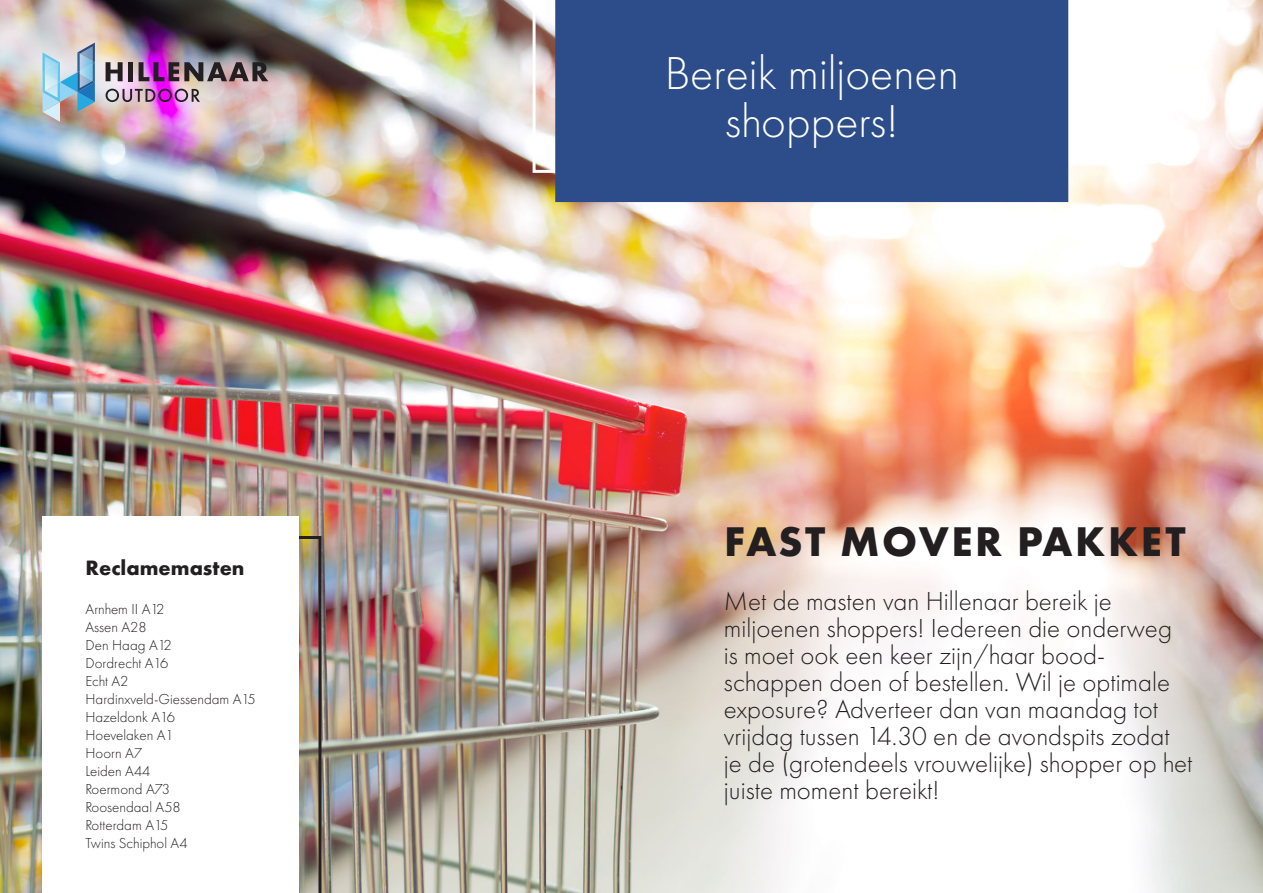
<style>
.page{position:relative;width:1263px;height:893px;background:#fff}
.page>*{position:absolute;margin:0;border:0;box-sizing:border-box;transform-origin:0 0}
.t1{font:300 47.85px "Futura PT";color:#fff}
.t2{font:700 43.05px "Futura PT";letter-spacing:.06em;color:#231f20}
.t3{font:300 27px/27px "Futura PT";color:#231f20}
.t4{font:700 21.6px "Futura PT";color:#231f20}
.t5{font:300 15px/18px "Futura PT";color:#231f20}
</style>
<div class="page">
<img style="left:0;top:0;width:1263px;height:893px">
<img style="left:299px;top:536px;width:22px;height:357px">
<div style="left:43px;top:516px;width:256px;height:377px;background:#fff"></div>
<svg style="left:533px;top:0;width:22px;height:173px"></svg>
<div style="left:555px;top:0;width:513px;height:202px;background:#2c4d89"></div>
<svg style="left:106px;top:62px;width:17px;height:19px"></svg>
<div style="left:128px;top:62px;width:5px;height:19px;background:#231f20"></div>
<svg style="left:139px;top:62px;width:129px;height:19px;background:#755370"></svg>
<svg style="left:106px;top:89px;width:94px;height:13px"></svg>
<svg style="left:43px;top:43px;width:52px;height:79px;background:#9db9cb"></svg>
<p class="t4" style="left:86px;top:554px;width:160px">Reclamemasten</p>
<p class="t5" style="left:86px;top:600px;width:88px">Arnhem II A12<br>Assen A28<br>Den Haag A12<br>Dordrecht A16<br>Echt A2</p>
<p class="t5" style="left:86px;top:690px;width:172px">Hardinxveld-Giessendam A15<br>Hazeldonk A16<br>Hoevelaken A1<br>Hoorn A7<br>Leiden A44</p>
<p class="t5" style="left:86px;top:780px;width:97px">Roermond A73<br>Roosendaal A58</p>
<p class="t5" style="left:86px;top:816px;width:84px">Rotterdam A15</p>
<p class="t5" style="left:86px;top:834px;width:104px">Twins Schiphol A4</p>
<p class="t1" style="left:665px;top:46px;width:296px">Bereik miljoenen</p>
<p class="t1" style="left:725px;top:94px;width:175px">shoppers!</p>
<p class="t2" style="left:724px;top:514px;width:463px">FAST MOVER PAKKET</p>
<p class="t3" style="left:724px;top:588px;width:389px">Met de masten van Hillenaar bereik je</p>
<p class="t3" style="left:724px;top:615px;width:450px">miljoenen shoppers! Iedereen die onderweg</p>
<p class="t3" style="left:724px;top:642px;width:383px">is moet ook een keer zijn/haar bood-</p>
<p class="t3" style="left:724px;top:669px;width:470px">schappen doen of bestellen. Wil je optimale exposure? Adverteer dan van maandag tot vrijdag tussen 14.30 en de avondspits zodat je de (grotendeels vrouwelijke) shopper op het juiste moment bereikt!</p>
</div>
